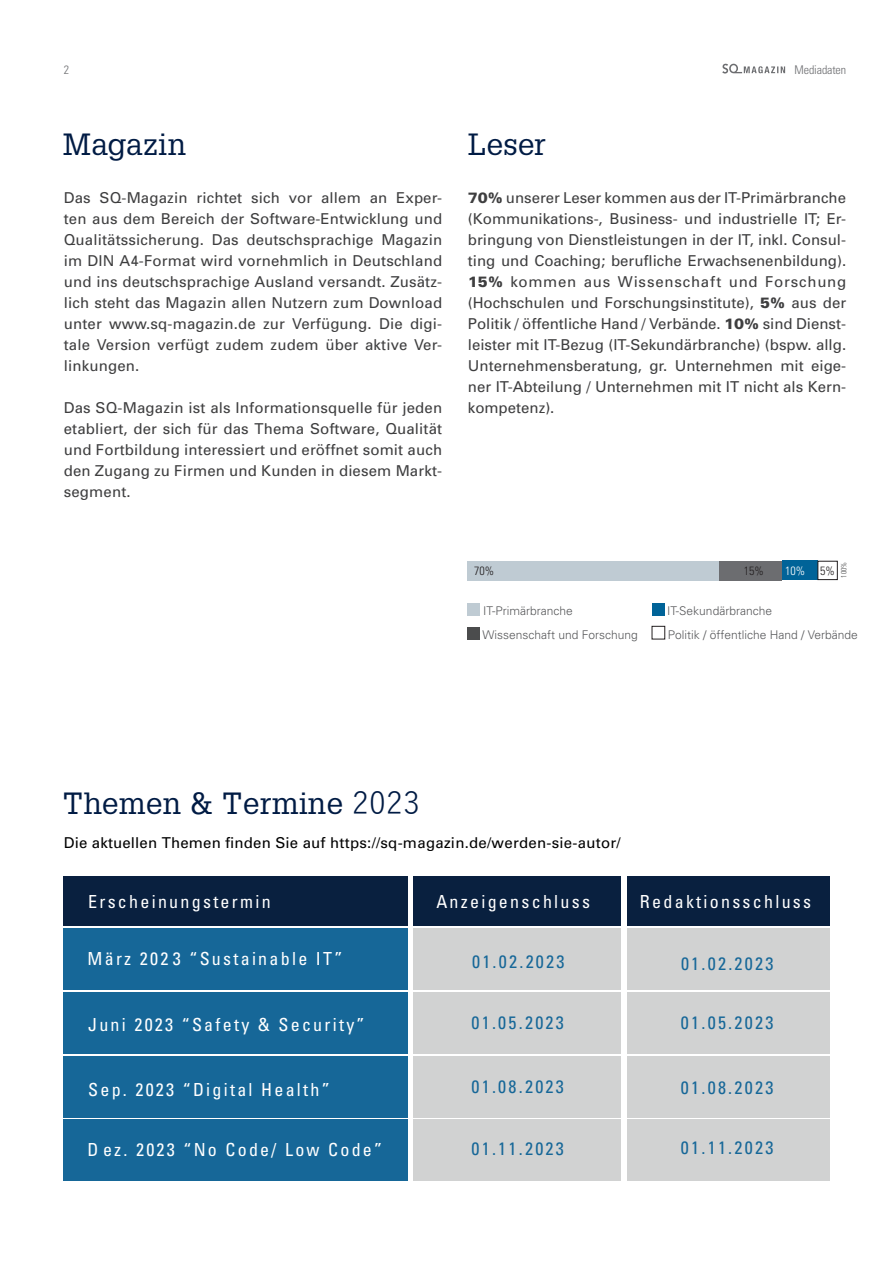
<style>
.page{position:relative;width:893px;height:1263px;background:#fff}
.page>*{position:absolute;margin:0;border:0;box-sizing:border-box;transform-origin:0 0}
.t1{font:30px "Glypha";letter-spacing:.01em;color:#001b44}
.t2{font:condensed 18px "Univers LT Std";letter-spacing:.125em;color:#fff}
.t3{font:condensed 18px "Univers LT Std";letter-spacing:.125em;color:#166798}
.t4{font:18px "Univers";letter-spacing:.02em;color:#fff}
.t5{font:15px/21px "Univers";letter-spacing:.01em;color:#3e3e3f;text-align:justify}
.t6{font:15px "Univers";letter-spacing:.015em;color:#000}
.t7{font:300 12px "Univers";color:#57585a}
.t8{font:300 condensed 12px "Univers";letter-spacing:-.01em;color:#6c6d70}
.t9{font:300 condensed 12px "Univers";color:#231f20}
.t10{font:300 condensed 12px "Univers";color:#fff}
.t11{font:300 condensed 7.5px "Univers";color:#4b4c4d}
.s1{font-weight:900}
.s2{font-family:"Yu Gothic"}
</style>
<div class="page">
<div style="left:467px;top:603px;width:13px;height:12px;background:#bfcbd3"></div>
<div style="left:652px;top:603px;width:12px;height:12px;background:#006398"></div>
<div style="left:467px;top:627px;width:13px;height:12px;background:#4b4c4d"></div>
<div style="left:652px;top:626px;width:13px;height:13px;border:1px solid #231f20"></div>
<div style="left:719px;top:561px;width:63px;height:19px;background:#6c6d70"></div>
<div style="left:467px;top:561px;width:252px;height:19px;background:#bfcbd3"></div>
<div style="left:782px;top:561px;width:35px;height:19px;background:#006398"></div>
<div style="left:817px;top:561px;width:21px;height:19px;border:1px solid #231f20"></div>
<svg style="left:722px;top:64px;width:63px;height:10px"></svg>
<div style="left:64px;top:876px;width:344px;height:50px;background:#09203f"></div>
<div style="left:414px;top:876px;width:207px;height:50px;background:#09203f"></div>
<div style="left:627px;top:876px;width:202px;height:50px;background:#09203f"></div>
<div style="left:64px;top:929px;width:344px;height:61px;background:#166798"></div>
<div style="left:414px;top:929px;width:207px;height:61px;background:#d1d2d2"></div>
<div style="left:627px;top:929px;width:202px;height:61px;background:#d1d2d2"></div>
<div style="left:64px;top:992px;width:344px;height:61px;background:#166798"></div>
<div style="left:414px;top:992px;width:207px;height:61px;background:#d1d2d2"></div>
<div style="left:627px;top:992px;width:202px;height:61px;background:#d1d2d2"></div>
<div style="left:64px;top:1056px;width:344px;height:61px;background:#166798"></div>
<div style="left:414px;top:1056px;width:207px;height:61px;background:#d1d2d2"></div>
<div style="left:627px;top:1056px;width:202px;height:61px;background:#d1d2d2"></div>
<div style="left:64px;top:1119px;width:344px;height:62px;background:#166798"></div>
<div style="left:414px;top:1119px;width:207px;height:62px;background:#d1d2d2"></div>
<div style="left:627px;top:1119px;width:202px;height:62px;background:#d1d2d2"></div>
<p class="t8" style="left:64px;top:62px;width:7px">2</p>
<h1 class="t1" style="left:63px;top:127px;width:125px">Magazin</h1>
<p class="t5" style="left:64px;top:187px;width:380px">Das SQ-Magazin richtet sich vor allem an Exper&shy;ten aus dem Bereich der Software-Entwicklung und Qualitätssicherung. Das deutschsprachige Magazin im DIN A4-Format wird vornehmlich in Deutschland und ins deutschsprachige Ausland versandt. Zusätz&shy;lich steht das Magazin allen Nutzern zum Download unter www.sq-magazin.de zur Verfügung. Die digi&shy;tale Version verfügt zudem zudem über aktive Ver&shy;linkungen.</p>
<p class="t5" style="left:64px;top:397px;width:380px">Das SQ-Magazin ist als Informationsquelle für jeden etabliert, der sich für das Thema Software, Qualität und Fortbildung interessiert und eröffnet somit auch den Zugang zu Firmen und Kunden in diesem Markt&shy;segment.</p>
<h1 class="t1" style="left:468px;top:127px;width:80px">Leser</h1>
<p class="t8" style="left:795px;top:62px;width:53px">Mediadaten</p>
<p class="t5" style="left:468px;top:187px;width:380px"><span class="s1">70%</span> unserer Leser kommen aus der IT-Primärbranche (Kommunikations-, Business- und industrielle IT; Er&shy;bringung von Dienstleistungen in der IT, inkl. Consul&shy;ting und Coaching; berufliche Erwachsenenbildung).<br><span class="s1">15%</span> kommen aus Wissenschaft und Forschung (Hochschulen und Forschungsinstitute), <span class="s1">5%</span> aus der Politik / öffentliche Hand / Verbände. <span class="s1">10%</span> sind Dienst&shy;leister mit IT-Bezug (IT-Sekundärbranche) (bspw. allg.<br>Unternehmensberatung, gr. Unternehmen mit eige&shy;ner IT-Abteilung / Unternehmen mit IT nicht als Kern&shy;kompetenz).</p>
<p class="t9" style="left:474px;top:564px;width:21px">70%</p>
<p class="t9" style="left:744px;top:564px;width:21px">15%</p>
<p class="t10" style="left:785px;top:563px;width:21px">10%</p>
<p class="t9" style="left:820px;top:563px;width:16px">5%</p>
<p class="t11" style="left:839px;top:577px;width:17px;rotate:-90deg">100%</p>
<p class="t7" style="left:483px;top:604px;width:91px">IT-Primärbranche</p>
<p class="t7" style="left:667px;top:604px;width:106px">IT-Sekundärbranche</p>
<p class="t7" style="left:483px;top:628px;width:157px">Wissenschaft und Forschung</p>
<p class="t7" style="left:668px;top:628px;width:192px">Politik / öffentliche Hand / Verbände</p>
<h1 class="t1" style="left:63px;top:784px;width:358px">Themen &amp; Termine <span class="s2">2023</span></h1>
<p class="t6" style="left:64px;top:833px;width:558px">Die aktuellen Themen finden Sie auf https://sq-magazin.de/werden-sie-autor/</p>
<p class="t2" style="left:88px;top:890px;width:184px">Erscheinungstermin</p>
<p class="t2" style="left:436px;top:890px;width:155px">Anzeigenschluss</p>
<p class="t2" style="left:640px;top:890px;width:173px">Redaktionsschluss</p>
<p class="t4" style="left:72px;top:896px;width:178px">Erscheinungstermin</p>
<p class="t4" style="left:459px;top:896px;width:129px">Anzeigenschlu</p>
<p class="t4" style="left:625px;top:896px;width:165px">Redaktionsschluss</p>
<p class="t2" style="left:88px;top:947px;width:256px">März 202 3 “Sustainable IT”</p>
<p class="t3" style="left:472px;top:950px;width:94px">01.02.2023</p>
<p class="t3" style="left:681px;top:952px;width:94px">01.02.2023</p>
<p class="t2" style="left:88px;top:1013px;width:278px">Juni 2023 “Safety &amp; Security”</p>
<p class="t3" style="left:471px;top:1011px;width:94px">01.05.2023</p>
<p class="t3" style="left:681px;top:1011px;width:94px">01.05.2023</p>
<p class="t2" style="left:88px;top:1078px;width:243px">Sep. 2023 “Digital Health”</p>
<p class="t3" style="left:471px;top:1075px;width:94px">01.08.2023</p>
<p class="t3" style="left:681px;top:1076px;width:94px">01.08.2023</p>
<p class="t2" style="left:88px;top:1138px;width:296px">D ez. 2023 “No Code/ Low Code”</p>
<p class="t3" style="left:471px;top:1137px;width:94px">01.11.2023</p>
<p class="t3" style="left:681px;top:1136px;width:94px">01.11.2023</p>
</div>
